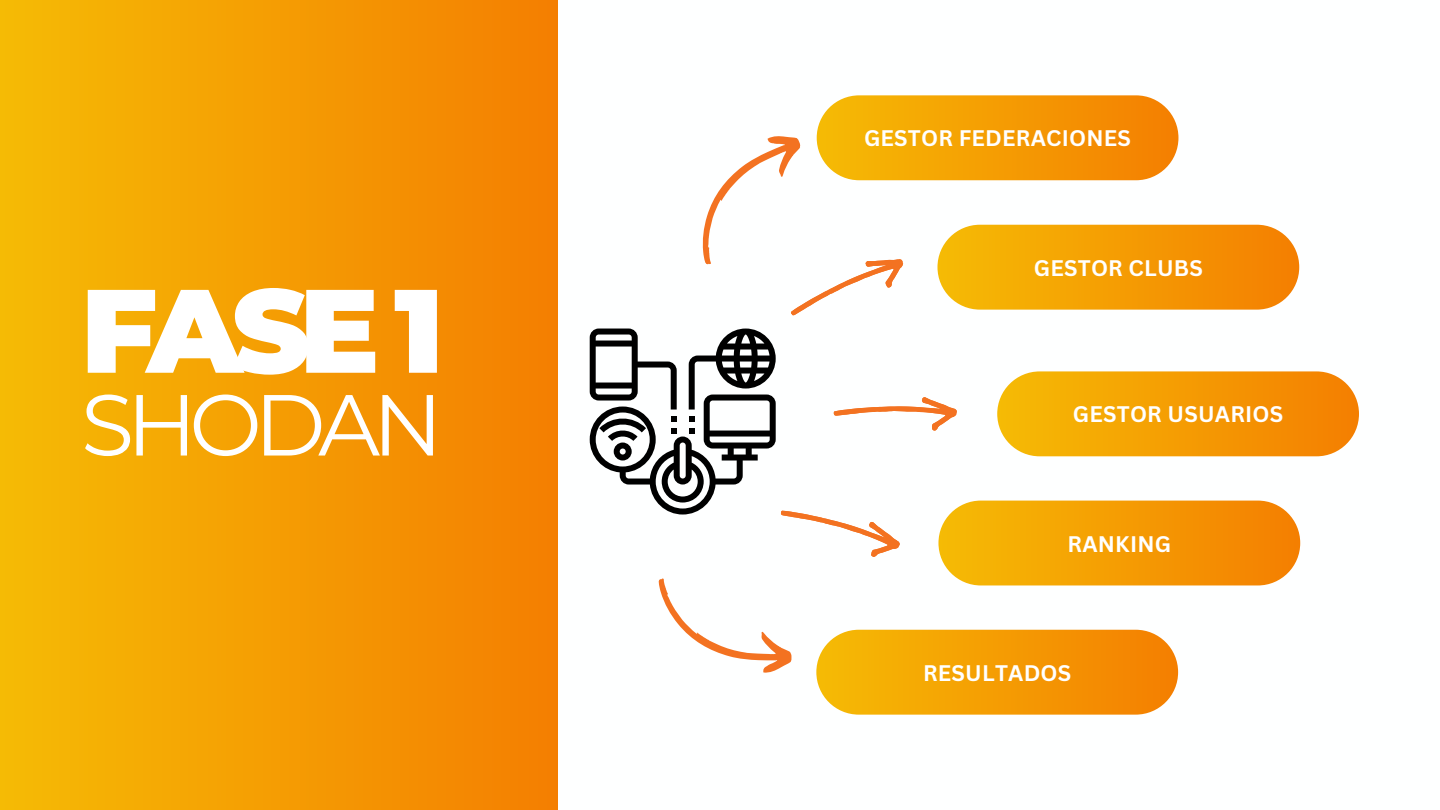
<style>
.page{position:relative;width:1440px;height:810px;background:#fff}
.page>*{position:absolute;margin:0;border:0;box-sizing:border-box;transform-origin:0 0}
.t1{font:900 118.4px "Montserrat";color:#fff}
.t2{font:86.4px "Montserrat";letter-spacing:-.085em;color:#fff}
.t3{font:700 21.9px "Canva Sans";letter-spacing:.01em;color:#fff}
</style>
<div class="page">
<div style="left:0;top:0;width:557px;height:810px;background:linear-gradient(to right,#f5bb05,#f47e01)"></div>
<div style="left:817px;top:95px;width:361px;height:85px;background:linear-gradient(to right,#f5bb06,#f47f01);border-radius:42px"></div>
<div style="left:937px;top:225px;width:362px;height:85px;background:linear-gradient(to right,#f5bb05,#f47f01);border-radius:42px"></div>
<div style="left:997px;top:371px;width:362px;height:85px;background:linear-gradient(to right,#f5bb06,#f47f01);border-radius:42px"></div>
<div style="left:938px;top:501px;width:362px;height:84px;background:linear-gradient(to right,#f5bb06,#f47f01);border-radius:42px"></div>
<div style="left:816px;top:630px;width:362px;height:85px;background:linear-gradient(to right,#f5bb07,#f47f01);border-radius:42px"></div>
<svg style="left:658px;top:578px;width:134px;height:95px"></svg>
<svg style="left:590px;top:120px;width:367px;height:443px"></svg>
<p class="t1" style="left:81px;top:258px;width:364px">FASE 1</p>
<p class="t2" style="left:81px;top:372px;width:363px">SHODAN</p>
<p class="t3" style="left:864px;top:123px;width:268px">GESTOR FEDERACIONES</p>
<p class="t3" style="left:1034px;top:252px;width:170px">GESTOR CLUBS</p>
<p class="t3" style="left:1073px;top:399px;width:212px">GESTOR USUARIOS</p>
<p class="t3" style="left:1068px;top:528px;width:105px">RANKING</p>
<h1 class="t3" style="left:923px;top:657px;width:150px">RESULTADOS</h1>
</div>
